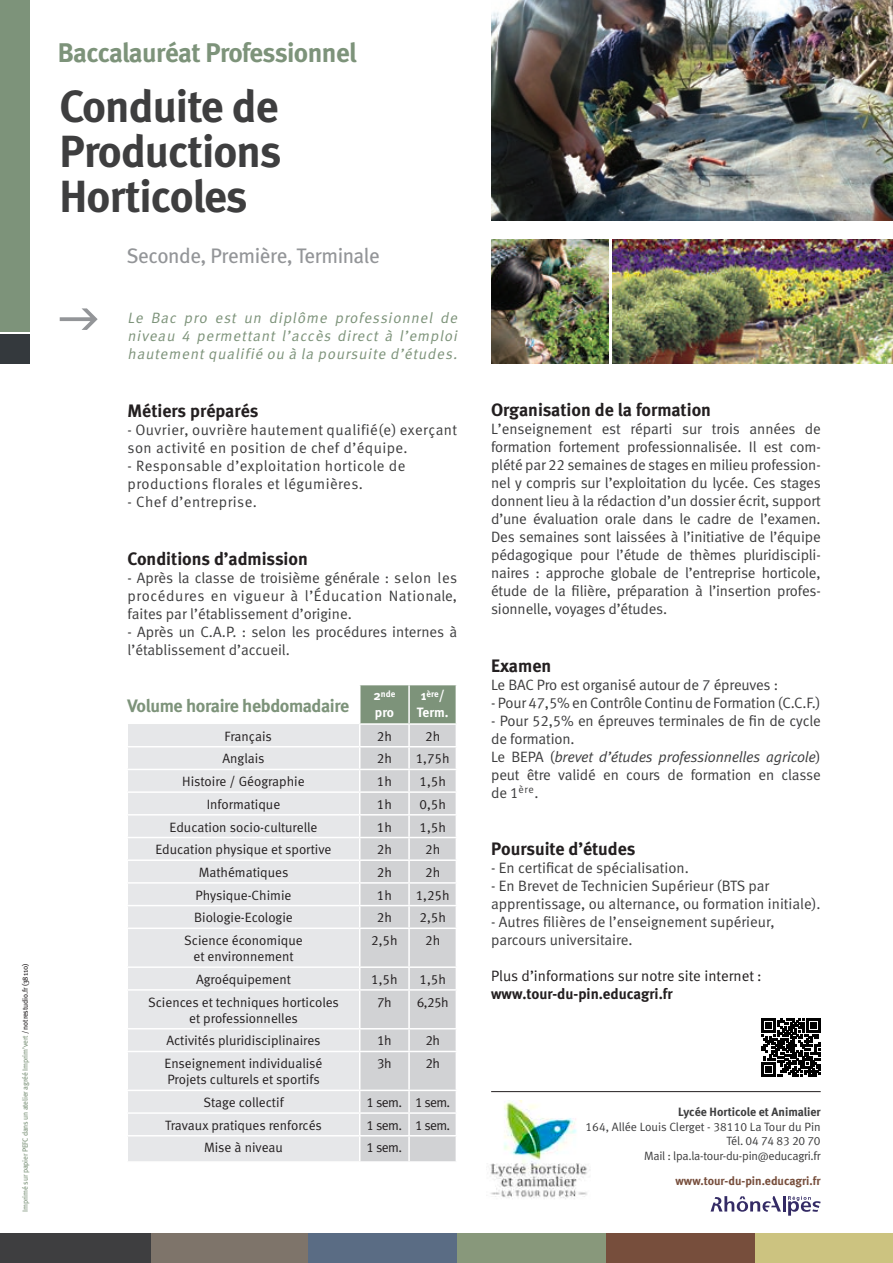
<style>
.page{position:relative;width:893px;height:1263px;background:#fff}
.page>*{position:absolute;margin:0;border:0;box-sizing:border-box;transform-origin:0 0}
.t1{font:45px/45px "Meta Bold LF";letter-spacing:-.02em;color:#3e3e3f;text-align:justify}
.t2{font:27px "Meta Bold LF";letter-spacing:-.02em;color:#7d937a}
.t3{font:21px "Meta Book LF";letter-spacing:-.02em;color:#939598}
.t4{font:18px "Meta Bold LF";color:#231f20}
.t5{font:18px "Meta Bold LF";letter-spacing:-.02em;color:#7d937a}
.t6{font:15px/18px "Meta Normal LF";color:#3e3e3f}
.t7{font:15px/18px "Meta Normal LF";letter-spacing:.03em;color:#3e3e3f}
.t8{font:italic 15px/18px "Meta Normal LF";color:#7d937a;text-align:justify}
.t9{font:italic 15px "Meta Normal";letter-spacing:-.01em;color:#3e3e3f}
.t10{font:15px "Meta Normal LF";color:#231f20}
.t11{font:15px "Meta Bold LF";color:#231f20}
.t12{font:13.5px/16.2px "Meta Normal LF";color:#231f20;text-align:center}
.t13{font:700 13.5px "Meta";color:#fff}
.t14{font:12px/14.4px "Meta Normal LF";letter-spacing:-.02em;color:#3e3e3f;text-align:right}
.t15{font:12px "Meta Bold LF";color:#774e3c}
.t16{font:12px "Meta Bold LF";color:#3e3e3f}
.t17{font:700 9px "Meta";color:#fff}
.t18{font:7.5px "Meta";letter-spacing:-.02em;color:#7d937a}
.s1{color:#231f20}
.s2{font-size:13.5px}
.s3{font-family:"Meta Normal LF";font-style:normal}
</style>
<div class="page">
<div style="left:0;top:0;width:30px;height:331px;background:#7d937a"></div>
<div style="left:0;top:334px;width:30px;height:30px;background:#34393d"></div>
<div style="left:128px;top:724px;width:231px;height:437px;background:#e6e7e9"></div>
<hr style="left:126px;top:746px;width:234px;height:1px;background:#fff">
<hr style="left:126px;top:769px;width:234px;height:1px;background:#fff">
<hr style="left:126px;top:791px;width:234px;height:2px;background:#fff">
<hr style="left:126px;top:814px;width:234px;height:1px;background:#fff">
<hr style="left:126px;top:837px;width:234px;height:1px;background:#fff">
<hr style="left:126px;top:859px;width:234px;height:2px;background:#fff">
<hr style="left:126px;top:882px;width:234px;height:2px;background:#fff">
<hr style="left:126px;top:905px;width:234px;height:1px;background:#fff">
<hr style="left:126px;top:927px;width:234px;height:2px;background:#fff">
<hr style="left:126px;top:966px;width:234px;height:2px;background:#fff">
<hr style="left:126px;top:989px;width:234px;height:2px;background:#fff">
<hr style="left:126px;top:1028px;width:234px;height:1px;background:#fff">
<hr style="left:126px;top:1051px;width:234px;height:1px;background:#fff">
<hr style="left:126px;top:1089px;width:234px;height:2px;background:#fff">
<hr style="left:126px;top:1112px;width:234px;height:2px;background:#fff">
<hr style="left:126px;top:1135px;width:234px;height:1px;background:#fff">
<svg style="left:360px;top:685px;width:96px;height:476px;background:#cdd0d0"></svg>
<hr style="left:408px;top:685px;width:2px;height:38px;background:#fff">
<hr style="left:359px;top:723px;width:50px;height:2px;background:#fff">
<hr style="left:409px;top:723px;width:48px;height:2px;background:#fff">
<div style="left:151px;top:1233px;width:174px;height:30px;background:#7e746a"></div>
<div style="left:308px;top:1233px;width:149px;height:30px;background:#5a6c84"></div>
<div style="left:755px;top:1233px;width:138px;height:30px;background:#ccc380"></div>
<div style="left:0;top:1233px;width:151px;height:30px;background:#3e3e40"></div>
<div style="left:457px;top:1233px;width:149px;height:30px;background:#88987b"></div>
<div style="left:606px;top:1233px;width:149px;height:30px;background:#774e3c"></div>
<img style="left:491px;top:0;width:402px;height:220px">
<img style="left:491px;top:240px;width:117px;height:124px">
<img style="left:612px;top:240px;width:281px;height:124px">
<hr style="left:491px;top:1091px;width:330px;height:1px;background:#231f20">
<svg style="left:711px;top:1196px;width:110px;height:20px"></svg>
<svg style="left:762px;top:1018px;width:58px;height:59px"></svg>
<img style="left:490px;top:1101px;width:100px;height:98px">
<p class="t18" style="left:21px;top:1211px;width:249px;rotate:-90deg">Imprimé sur papier PEFC dans un atelier agréé Imprim’vert <span class="s1">/ notrestudio.fr (38110)</span></p>
<h2 class="t2" style="left:58px;top:36px;width:300px">Baccalauréat Professionnel</h2>
<h1 class="t1" style="left:60px;top:83px;width:223px">Conduite de Productions Horticoles</h1>
<h3 class="t3" style="left:126px;top:244px;width:255px">Seconde, Première, Terminale</h3>
<p class="t8" style="left:128px;top:309px;width:334px">Le Bac pro est un diplôme professionnel de niveau 4 permettant l’accès direct à l’emploi hautement qualifié ou à la poursuite d’études.</p>
<p class="t4" style="left:128px;top:400px;width:132px">Métiers préparés</p>
<p class="t7" style="left:128px;top:421px;width:331px">- Ouvrier, ouvrière hautement qualifié(e) exerçant son activité en position de chef d’équipe.</p>
<p class="t7" style="left:128px;top:457px;width:279px">- Responsable d’exploitation horticole de productions florales et légumières.</p>
<p class="t7" style="left:128px;top:493px;width:131px">- Chef d’entreprise.</p>
<p class="t4" style="left:128px;top:548px;width:182px">Conditions d’admission</p>
<p class="t6" style="left:128px;top:568px;width:331px;text-align:justify">- Après la classe de troisième générale : selon les procédures en vigueur à l’Éducation Nationale, faites par l’établissement d’origine.</p>
<p class="t6" style="left:128px;top:622px;width:331px">- Après un C.A.P. : selon les procédures internes à l’établissement d’accueil.</p>
<p class="t5" style="left:128px;top:695px;width:223px">Volume horaire hebdomadaire</p>
<p class="t17" style="left:373px;top:689px;width:23px"><span class="s2">2</span>nde</p>
<p class="t13" style="left:375px;top:704px;width:21px">pro</p>
<p class="t17" style="left:421px;top:689px;width:25px"><span class="s2">1</span>ère<span class="s2">/</span></p>
<p class="t13" style="left:417px;top:704px;width:33px">Term.</p>
<p class="t12" style="left:225px;top:728px;width:49px">Français</p>
<p class="t12" style="left:377px;top:728px;width:17px">2h</p>
<p class="t12" style="left:425px;top:728px;width:17px">2h</p>
<p class="t12" style="left:223px;top:750px;width:43px">Anglais</p>
<p class="t12" style="left:377px;top:750px;width:17px">2h</p>
<p class="t12" style="left:416px;top:750px;width:35px">1,75h</p>
<p class="t12" style="left:182px;top:773px;width:124px">Histoire / Géographie</p>
<p class="t12" style="left:377px;top:773px;width:17px">1h</p>
<p class="t12" style="left:419px;top:773px;width:28px">1,5h</p>
<p class="t12" style="left:207px;top:796px;width:75px">Informatique</p>
<p class="t12" style="left:377px;top:796px;width:17px">1h</p>
<p class="t12" style="left:419px;top:796px;width:28px">0,5h</p>
<p class="t12" style="left:170px;top:818px;width:149px">Education socio-culturelle</p>
<p class="t12" style="left:377px;top:818px;width:17px">1h</p>
<p class="t12" style="left:419px;top:818px;width:28px">1,5h</p>
<p class="t12" style="left:155px;top:841px;width:178px">Education physique et sportive</p>
<p class="t12" style="left:377px;top:841px;width:17px">2h</p>
<p class="t12" style="left:425px;top:841px;width:17px">2h</p>
<p class="t12" style="left:199px;top:864px;width:91px">Mathématiques</p>
<p class="t12" style="left:377px;top:864px;width:17px">2h</p>
<p class="t12" style="left:425px;top:864px;width:17px">2h</p>
<p class="t12" style="left:195px;top:887px;width:97px">Physique-Chimie</p>
<p class="t12" style="left:377px;top:887px;width:17px">1h</p>
<p class="t12" style="left:416px;top:887px;width:35px">1,25h</p>
<p class="t12" style="left:194px;top:909px;width:100px">Biologie-Ecologie</p>
<p class="t12" style="left:377px;top:909px;width:17px">2h</p>
<p class="t12" style="left:419px;top:909px;width:28px">2,5h</p>
<p class="t12" style="left:184px;top:932px;width:120px">Science économique et environnement</p>
<p class="t12" style="left:371px;top:932px;width:28px">2,5h</p>
<p class="t12" style="left:425px;top:932px;width:17px">2h</p>
<p class="t12" style="left:196px;top:971px;width:97px">Agroéquipement</p>
<p class="t12" style="left:371px;top:971px;width:28px">1,5h</p>
<p class="t12" style="left:419px;top:971px;width:28px">1,5h</p>
<p class="t12" style="left:148px;top:994px;width:192px">Sciences et techniques horticoles et professionnelles</p>
<p class="t12" style="left:377px;top:994px;width:16px">7h</p>
<p class="t12" style="left:417px;top:994px;width:33px">6,25h</p>
<p class="t12" style="left:166px;top:1032px;width:156px">Activités pluridisciplinaires</p>
<p class="t12" style="left:377px;top:1032px;width:16px">1h</p>
<p class="t12" style="left:425px;top:1032px;width:16px">2h</p>
<p class="t12" style="left:165px;top:1055px;width:159px;text-align:left">Enseignement individualisé<br>Projets culturels et sportifs</p>
<p class="t12" style="left:377px;top:1055px;width:16px">3h</p>
<p class="t12" style="left:425px;top:1055px;width:16px">2h</p>
<p class="t12" style="left:203px;top:1094px;width:82px">Stage collectif</p>
<p class="t12" style="left:367px;top:1094px;width:85px">1 sem. 1 sem.</p>
<p class="t12" style="left:165px;top:1117px;width:158px">Travaux pratiques renforcés</p>
<p class="t12" style="left:367px;top:1117px;width:85px">1 sem. 1 sem.</p>
<p class="t12" style="left:204px;top:1139px;width:80px">Mise à niveau</p>
<p class="t12" style="left:367px;top:1139px;width:37px">1 sem.</p>
<p class="t4" style="left:491px;top:399px;width:221px">Organisation de la formation</p>
<p class="t6" style="left:491px;top:420px;width:331px;text-align:justify">L’enseignement est réparti sur trois années de formation fortement professionnalisée. Il est com&shy;plété par 22 semaines de stages en milieu profession&shy;nel y compris sur l’exploitation du lycée. Ces stages donnent lieu à la rédaction d’un dossier écrit, support d’une évaluation orale dans le cadre de l’examen.<br>Des semaines sont laissées à l’initiative de l’équipe pédagogique pour l’étude de thèmes pluridiscipli&shy;naires : approche globale de l’entreprise horticole, étude de la filière, préparation à l’insertion profes&shy;sionnelle, voyages d’études.</p>
<p class="t4" style="left:491px;top:655px;width:62px">Examen</p>
<p class="t6" style="left:491px;top:675px;width:288px">Le BAC Pro est organisé autour de 7 épreuves :</p>
<p class="t6" style="left:491px;top:693px;width:331px">- Pour 47,5% en Contrôle Continu de Formation (C.C.F.)</p>
<p class="t6" style="left:491px;top:711px;width:331px">- Pour 52,5% en épreuves terminales de fin de cycle de formation.</p>
<p class="t9" style="left:491px;top:748px;width:331px"><span class="s3">Le BEPA (</span>brevet d’études professionnelles agricole<span class="s3">)</span></p>
<p class="t6" style="left:491px;top:765px;width:331px">peut être validé en cours de formation en classe de 1<sup>ère</sup>.</p>
<p class="t4" style="left:491px;top:838px;width:146px">Poursuite d’études</p>
<p class="t6" style="left:491px;top:859px;width:199px">- En certificat de spécialisation.</p>
<p class="t6" style="left:491px;top:877px;width:331px">- En Brevet de Technicien Supérieur (BTS par apprentissage, ou alternance, ou formation initiale).</p>
<p class="t6" style="left:491px;top:913px;width:285px">- Autres filières de l’enseignement supérieur, parcours universitaire.</p>
<p class="t10" style="left:491px;top:967px;width:272px">Plus d’informations sur notre site internet :</p>
<p class="t11" style="left:491px;top:985px;width:183px">www.tour-du-pin.educagri.fr</p>
<p class="t16" style="left:678px;top:1105px;width:144px">Lycée Horticole et Animalier</p>
<p class="t14" style="left:586px;top:1119px;width:237px">164, Allée Louis Clerget - 38110 La Tour du Pin<br>Tél. 04 74 83 20 70<br>Mail : lpa.la-tour-du-pin@educagri.fr</p>
<p class="t15" style="left:675px;top:1174px;width:147px">www.tour-du-pin.educagri.fr</p>
</div>
